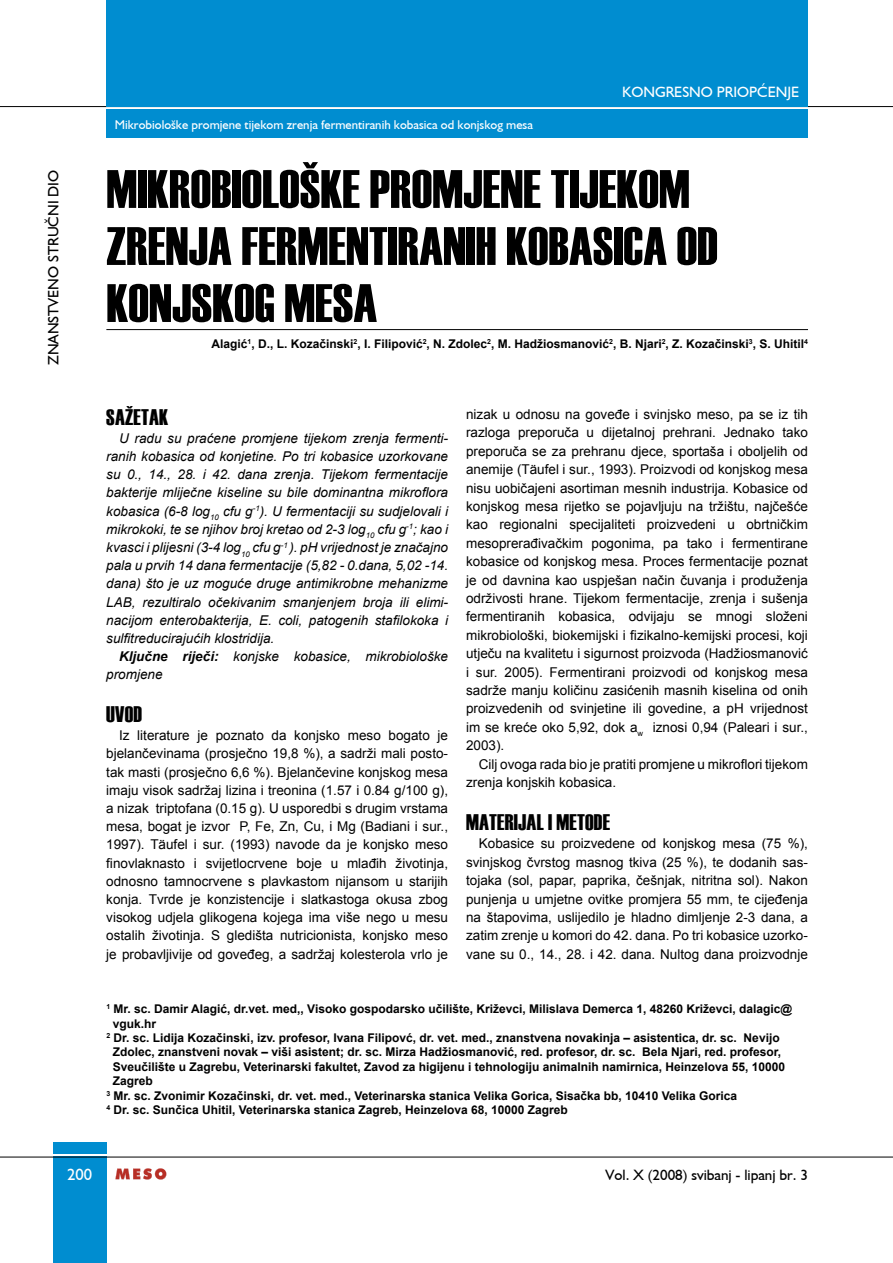
<style>
.page{position:relative;width:893px;height:1263px;background:#fff}
.page>*{position:absolute;margin:0;border:0;box-sizing:border-box;transform-origin:0 0}
.t1{font:54px/57px "Haettenschweiler";color:#000}
.t2{font:22.5px "Haettenschweiler";letter-spacing:.01em;color:#000}
.t3{font:16.5px "Humanist 521 BT";color:#fff}
.t4{font:15px "Humanist 521 BT";color:#000}
.t5{font:15px "Humanist 521 BT";color:#fff}
.t6{font:13.5px/18.5px "Arial";color:#000;text-align:justify}
.t7{font:italic 13.5px/18.1px "Arial";color:#000;text-align:justify}
.t8{font:12.75px "Humanist 521 BT";color:#fff}
.t9{font:700 12px "Arial";color:#000}
.s1{font-weight:700}
</style>
<div class="page">
<svg style="left:115px;top:1168px;width:51px;height:11px"></svg>
<div style="left:53px;top:1157px;width:53px;height:106px;background:#008dd0"></div>
<hr style="left:0;top:1157px;width:893px;height:1px;background:#000">
<div style="left:53px;top:1143px;width:53px;height:11px;background:#008dd0"></div>
<hr style="left:0;top:106px;width:893px;height:1px;background:#000">
<div style="left:106px;top:0;width:702px;height:107px;background:#008dd0"></div>
<div style="left:106px;top:110px;width:702px;height:28px;background:#008dd0"></div>
<hr style="left:106px;top:329px;width:702px;height:1px;background:#000">
<p class="t4" style="left:44px;top:365px;width:196px;rotate:-90deg">ZNANSTVENO STRUČNI DIO</p>
<p class="t5" style="left:622px;top:83px;width:179px">KONGRESNO PRIOPĆENJE</p>
<p class="t8" style="left:115px;top:116px;width:420px">Mikrobiološke promjene tijekom zrenja fermentiranih kobasica od konjskog mesa</p>
<h1 class="t1" style="left:106px;top:161px;width:613px">MIKROBIOLOŠKE PROMJENE TIJEKOM<br>ZRENJA FERMENTIRANIH KOBASICA OD<br>KONJSKOG MESA</h1>
<p class="t9" style="left:212px;top:336px;width:598px">Alagić<sup>1</sup>, D., L. Kozačinski<sup>2</sup>, I. Filipović<sup>2</sup>, N. Zdolec<sup>2</sup>, M. Hadžiosmanović<sup>2</sup>, B. Njari<sup>2</sup>, Z. Kozačinski<sup>3</sup>, S. Uhitil<sup>4</sup></p>
<h2 class="t2" style="left:106px;top:401px;width:64px">SAŽETAK</h2>
<p class="t7" style="left:106px;top:429px;width:343px;text-indent:13px">U radu su praćene promjene tijekom zrenja fermenti&shy;ranih kobasica od konjetine. Po tri kobasice uzorkovane su 0., 14., 28. i 42. dana zrenja. Tijekom fermentacije bakterije mliječne kiseline su bile dominantna mikroflora kobasica (6-8 log<sub>10</sub> cfu g<sup>-1</sup>). U fermentaciji su sudjelovali i mikrokoki, te se njihov broj kretao od 2-3 log<sub>10</sub> cfu g<sup>-1</sup>; kao i kvasci i plijesni (3-4 log<sub>10</sub> cfu g<sup>-1</sup> ). pH vrijednost je značajno pala u prvih 14 dana fermentacije (5,82 - 0.dana, 5,02 -14. dana) što je uz moguće druge antimikrobne mehanizme LAB, rezultiralo očekivanim smanjenjem broja ili elimi&shy;nacijom enterobakterija, E. coli, patogenih stafilokoka i sulfitreducirajućih klostridija.</p>
<p class="t7" style="left:106px;top:648px;width:343px;text-indent:13px"><span class="s1">Ključne riječi:</span> konjske kobasice, mikrobiološke promjene</p>
<h2 class="t2" style="left:106px;top:699px;width:37px">UVOD</h2>
<p class="t6" style="left:106px;top:726px;width:343px;text-indent:13px">Iz literature je poznato da konjsko meso bogato je bjelančevinama (prosječno 19,8 %), a sadrži mali posto&shy;tak masti (prosječno 6,6 %). Bjelančevine konjskog mesa imaju visok sadržaj lizina i treonina (1.57 i 0.84 g/100 g), a nizak triptofana (0.15 g). U usporedbi s drugim vrstama mesa, bogat je izvor P, Fe, Zn, Cu, i Mg (Badiani i sur., 1997). Täufel i sur. (1993) navode da je konjsko meso finovlaknasto i svijetlocrvene boje u mlađih životinja, odnosno tamnocrvene s plavkastom nijansom u starijih konja. Tvrde je konzistencije i slatkastoga okusa zbog visokog udjela glikogena kojega ima više nego u mesu ostalih životinja. S gledišta nutricionista, konjsko meso je probavljivije od goveđeg, a sadržaj kolesterola vrlo je</p>
<p class="t6" style="left:466px;top:405px;width:343px">nizak u odnosu na goveđe i svinjsko meso, pa se iz tih razloga preporuča u dijetalnoj prehrani. Jednako tako preporuča se za prehranu djece, sportaša i oboljelih od anemije (Täufel i sur., 1993). Proizvodi od konjskog mesa nisu uobičajeni asortiman mesnih industrija. Kobasice od konjskog mesa rijetko se pojavljuju na tržištu, najčešće kao regionalni specijaliteti proizvedeni u obrtničkim mesoprerađivačkim pogonima, pa tako i fermentirane kobasice od konjskog mesa. Proces fermentacije poznat je od davnina kao uspješan način čuvanja i produženja održivosti hrane. Tijekom fermentacije, zrenja i sušenja fermentiranih kobasica, odvijaju se mnogi složeni mikrobiološki, biokemijski i fizikalno-kemijski procesi, koji utječu na kvalitetu i sigurnost proizvoda (Hadžiosmanović i sur. 2005). Fermentirani proizvodi od konjskog mesa sadrže manju količinu zasićenih masnih kiselina od onih proizvedenih od svinjetine ili govedine, a pH vrijednost im se kreće oko 5,92, dok a<sub>w</sub> iznosi 0,94 (Paleari i sur., 2003).</p>
<p class="t6" style="left:466px;top:755px;width:343px;text-indent:13px">Cilj ovoga rada bio je pratiti promjene u mikroflori tijekom zrenja konjskih kobasica.</p>
<h2 class="t2" style="left:466px;top:807px;width:145px">MATERIJAL I METODE</h2>
<p class="t6" style="left:466px;top:834px;width:343px;text-indent:13px">Kobasice su proizvedene od konjskog mesa (75 %), svinjskog čvrstog masnog tkiva (25 %), te dodanih sas&shy;tojaka (sol, papar, paprika, češnjak, nitritna sol). Nakon punjenja u umjetne ovitke promjera 55 mm, te cijeđenja na štapovima, uslijedilo je hladno dimljenje 2-3 dana, a zatim zrenje u komori do 42. dana. Po tri kobasice uzorko&shy;vane su 0., 14., 28. i 42. dana. Nultog dana proizvodnje</p>
<p class="t9" style="left:106px;top:1001px;width:687px"><sup>1</sup> Mr. sc. Damir Alagić, dr.vet. med,, Visoko gospodarsko učilište, Križevci, Milislava Demerca 1, 48260 Križevci, dalagic@</p>
<p class="t9" style="left:113px;top:1015px;width:45px">vguk.hr</p>
<p class="t9" style="left:106px;top:1030px;width:675px"><sup>2</sup> Dr. sc. Lidija Kozačinski, izv. profesor, Ivana Filipovć, dr. vet. med., znanstvena novakinja – asistentica, dr. sc. Nevijo</p>
<p class="t9" style="left:113px;top:1044px;width:670px">Zdolec, znanstveni novak – viši asistent; dr. sc. Mirza Hadžiosmanović, red. profesor, dr. sc. Bela Njari, red. profesor,</p>
<p class="t9" style="left:113px;top:1058px;width:674px">Sveučilište u Zagrebu, Veterinarski fakultet, Zavod za higijenu i tehnologiju animalnih namirnica, Heinzelova 55, 10000</p>
<p class="t9" style="left:113px;top:1073px;width:42px">Zagreb</p>
<p class="t9" style="left:106px;top:1087px;width:632px"><sup>3</sup> Mr. sc. Zvonimir Kozačinski, dr. vet. med., Veterinarska stanica Velika Gorica, Sisačka bb, 10410 Velika Gorica</p>
<p class="t9" style="left:106px;top:1102px;width:463px"><sup>4</sup> Dr. sc. Sunčica Uhitil, Veterinarska stanica Zagreb, Heinzelova 68, 10000 Zagreb</p>
<p class="t3" style="left:67px;top:1164px;width:26px">200</p>
<p class="t4" style="left:606px;top:1165px;width:204px">Vol. X (2008) svibanj - lipanj br. 3</p>
</div>
